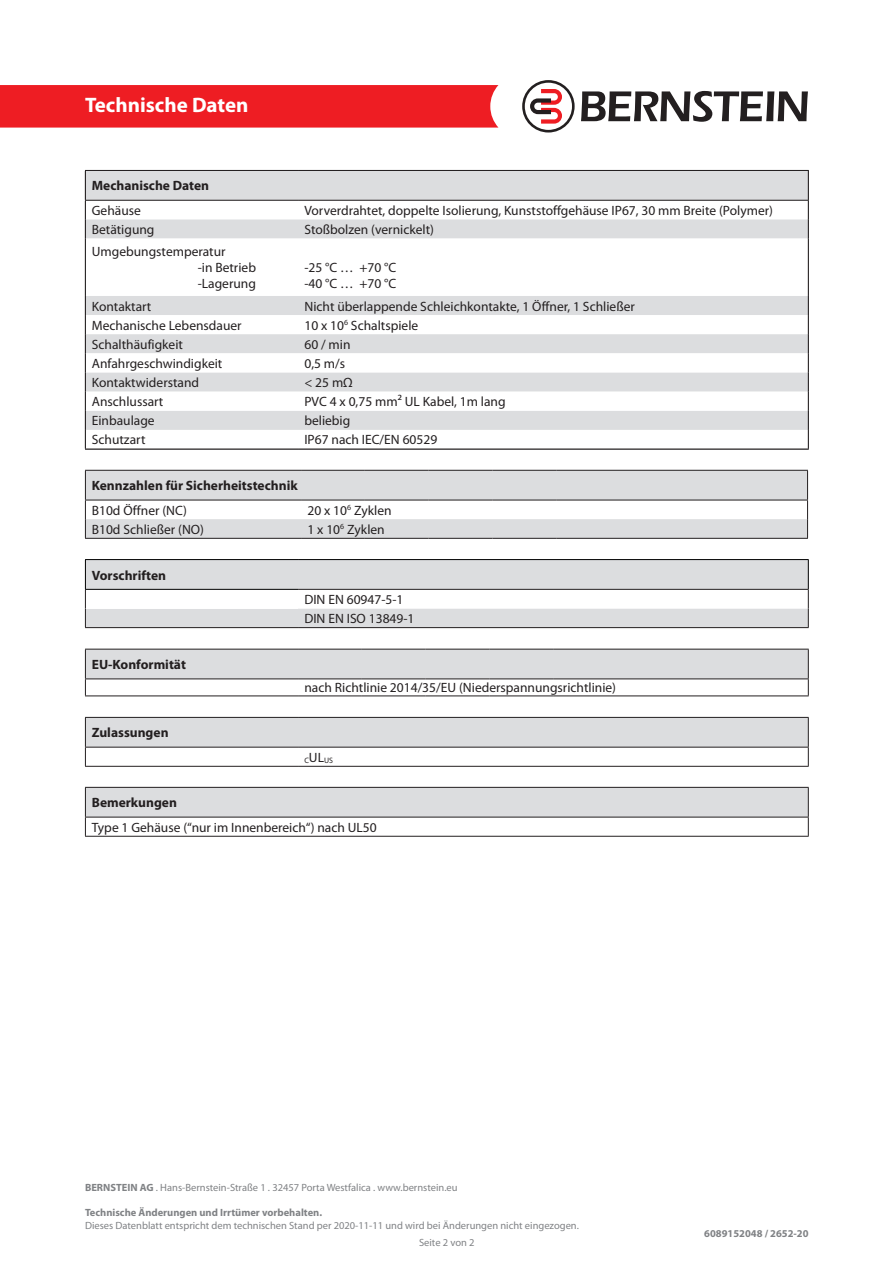
<style>
.page{position:relative;width:893px;height:1263px;background:#fff}
.page>*{position:absolute;margin:0;border:0;box-sizing:border-box;transform-origin:0 0}
.t1{font:700 21px "Myriad Pro";color:#fff}
.t2{font:13.5px "Myriad Pro";color:#231f20}
.t3{font:700 13.5px "Myriad Pro";color:#231f20}
.t4{font:10.5px "Myriad Pro";color:#808285}
.t5{font:700 10.5px "Myriad Pro";color:#808285}
.t6{font:7.8px "Myriad Pro";color:#231f20}
.s1{font-weight:700}
</style>
<div class="page">
<div style="left:0;top:85px;width:498px;height:43px;background:#ee1d23"></div>
<svg style="left:581px;top:91px;width:227px;height:31px"></svg>
<svg style="left:522px;top:80px;width:53px;height:53px"></svg>
<div style="left:86px;top:171px;width:722px;height:29px;background:#dcdddf"></div>
<svg style="left:86px;top:201px;width:722px;height:248px"></svg>
<svg style="left:85px;top:171px;width:1px;height:67px"></svg>
<svg style="left:808px;top:171px;width:1px;height:67px"></svg>
<hr style="left:85px;top:238px;width:1px;height:58px;background:#231f20">
<hr style="left:808px;top:238px;width:1px;height:58px;background:#231f20">
<svg style="left:85px;top:296px;width:1px;height:153px"></svg>
<svg style="left:808px;top:296px;width:1px;height:153px"></svg>
<hr style="left:85px;top:449px;width:213px;height:1px;background:#231f20">
<hr style="left:298px;top:449px;width:511px;height:1px;background:#231f20">
<hr style="left:85px;top:170px;width:213px;height:1px;background:#231f20">
<hr style="left:298px;top:170px;width:511px;height:1px;background:#231f20">
<hr style="left:85px;top:200px;width:213px;height:1px;background:#231f20">
<hr style="left:298px;top:200px;width:511px;height:1px;background:#231f20">
<hr style="left:85px;top:717px;width:213px;height:1px;background:#231f20">
<hr style="left:298px;top:717px;width:511px;height:1px;background:#231f20">
<svg style="left:85px;top:718px;width:724px;height:48px"></svg>
<hr style="left:85px;top:766px;width:213px;height:1px;background:#231f20">
<hr style="left:298px;top:766px;width:511px;height:1px;background:#231f20">
<div style="left:85px;top:787px;width:723px;height:30px;background:#dcdddf"></div>
<hr style="left:85px;top:817px;width:724px;height:1px;background:#231f20">
<hr style="left:85px;top:787px;width:724px;height:1px;background:#231f20">
<svg style="left:85px;top:788px;width:1px;height:48px"></svg>
<svg style="left:808px;top:788px;width:1px;height:48px"></svg>
<hr style="left:85px;top:836px;width:724px;height:1px;background:#231f20">
<hr style="left:85px;top:559px;width:213px;height:1px;background:#000">
<hr style="left:298px;top:559px;width:511px;height:1px;background:#000">
<hr style="left:85px;top:627px;width:213px;height:1px;background:#231f20">
<hr style="left:298px;top:627px;width:511px;height:1px;background:#231f20">
<svg style="left:85px;top:560px;width:724px;height:67px"></svg>
<svg style="left:85px;top:650px;width:724px;height:45px"></svg>
<hr style="left:85px;top:649px;width:213px;height:1px;background:#231f20">
<hr style="left:298px;top:649px;width:64px;height:1px;background:#231f20">
<hr style="left:362px;top:649px;width:64px;height:1px;background:#231f20">
<hr style="left:426px;top:649px;width:63px;height:1px;background:#231f20">
<hr style="left:489px;top:649px;width:64px;height:1px;background:#231f20">
<hr style="left:553px;top:649px;width:256px;height:1px;background:#231f20">
<hr style="left:85px;top:678px;width:213px;height:1px;background:#231f20">
<hr style="left:298px;top:678px;width:64px;height:1px;background:#231f20">
<hr style="left:362px;top:678px;width:64px;height:1px;background:#231f20">
<hr style="left:426px;top:678px;width:63px;height:1px;background:#231f20">
<hr style="left:489px;top:678px;width:64px;height:1px;background:#231f20">
<hr style="left:553px;top:678px;width:256px;height:1px;background:#231f20">
<hr style="left:85px;top:695px;width:213px;height:1px;background:#231f20">
<hr style="left:298px;top:695px;width:64px;height:1px;background:#231f20">
<hr style="left:362px;top:695px;width:64px;height:1px;background:#231f20">
<hr style="left:426px;top:695px;width:63px;height:1px;background:#231f20">
<hr style="left:489px;top:695px;width:64px;height:1px;background:#231f20">
<hr style="left:553px;top:695px;width:256px;height:1px;background:#231f20">
<svg style="left:86px;top:471px;width:721px;height:67px;fill:#dcdddf"></svg>
<hr style="left:85px;top:500px;width:216px;height:1px;background:#231f20">
<hr style="left:301px;top:500px;width:64px;height:1px;background:#231f20">
<hr style="left:365px;top:500px;width:64px;height:1px;background:#231f20">
<hr style="left:429px;top:500px;width:63px;height:1px;background:#231f20">
<hr style="left:492px;top:500px;width:64px;height:1px;background:#231f20">
<hr style="left:556px;top:500px;width:252px;height:1px;background:#231f20">
<hr style="left:85px;top:538px;width:216px;height:1px;background:#231f20">
<hr style="left:301px;top:538px;width:64px;height:1px;background:#231f20">
<hr style="left:365px;top:538px;width:64px;height:1px;background:#231f20">
<hr style="left:429px;top:538px;width:63px;height:1px;background:#231f20">
<hr style="left:492px;top:538px;width:64px;height:1px;background:#231f20">
<hr style="left:556px;top:538px;width:252px;height:1px;background:#231f20">
<svg style="left:85px;top:471px;width:1px;height:67px"></svg>
<svg style="left:807px;top:471px;width:1px;height:67px"></svg>
<hr style="left:85px;top:470px;width:216px;height:1px;background:#231f20">
<hr style="left:301px;top:470px;width:64px;height:1px;background:#231f20">
<hr style="left:365px;top:470px;width:64px;height:1px;background:#231f20">
<hr style="left:429px;top:470px;width:63px;height:1px;background:#231f20">
<hr style="left:492px;top:470px;width:64px;height:1px;background:#231f20">
<hr style="left:556px;top:470px;width:252px;height:1px;background:#231f20">
<h1 class="t1" style="left:85px;top:91px;width:165px">Technische Daten</h1>
<p class="t3" style="left:92px;top:177px;width:119px">Mechanische Daten</p>
<p class="t2" style="left:92px;top:202px;width:51px">Gehäuse</p>
<p class="t2" style="left:304px;top:202px;width:470px">Vorverdrahtet, doppelte Isolierung, Kunststoffgehäuse IP67, 30 mm Breite (Polymer)</p>
<p class="t2" style="left:92px;top:221px;width:64px">Betätigung</p>
<p class="t2" style="left:304px;top:221px;width:131px">Stoßbolzen (vernickelt)</p>
<p class="t2" style="left:92px;top:243px;width:135px">Umgebungstemperatur</p>
<p class="t2" style="left:198px;top:259px;width:60px">-in Betrieb</p>
<p class="t2" style="left:198px;top:276px;width:60px">-Lagerung</p>
<p class="t2" style="left:304px;top:259px;width:93px">-25 °C … +70 °C</p>
<p class="t2" style="left:304px;top:276px;width:93px">-40 °C … +70 °C</p>
<p class="t2" style="left:92px;top:298px;width:61px">Kontaktart</p>
<p class="t2" style="left:304px;top:298px;width:332px">Nicht überlappende Schleichkontakte, 1 Öffner, 1 Schließer</p>
<p class="t2" style="left:92px;top:317px;width:151px">Mechanische Lebensdauer</p>
<p class="t2" style="left:304px;top:317px;width:115px">10 x 10<sup>6</sup> Schaltspiele</p>
<p class="t2" style="left:92px;top:336px;width:93px">Schalthäufigkeit</p>
<p class="t2" style="left:304px;top:336px;width:48px">60 / min</p>
<p class="t2" style="left:92px;top:355px;width:132px">Anfahrgeschwindigkeit</p>
<p class="t2" style="left:304px;top:355px;width:42px">0,5 m/s</p>
<p class="t2" style="left:92px;top:374px;width:109px">Kontaktwiderstand</p>
<p class="t2" style="left:304px;top:374px;width:50px">&lt; 25 mΩ</p>
<p class="t2" style="left:92px;top:393px;width:73px">Anschlussart</p>
<p class="t2" style="left:304px;top:393px;width:203px">PVC 4 x 0,75 mm² UL Kabel, 1m lang</p>
<p class="t2" style="left:92px;top:412px;width:64px">Einbaulage</p>
<p class="t2" style="left:304px;top:412px;width:47px">beliebig</p>
<p class="t2" style="left:92px;top:431px;width:55px">Schutzart</p>
<p class="t2" style="left:304px;top:431px;width:134px">IP67 nach IEC/EN 60529</p>
<p class="t2" style="left:304px;top:298px;width:222px">Sprungschaltglied, 1 Öffner, 1 Schließer</p>
<p class="t3" style="left:92px;top:477px;width:207px">Kennzahlen für Sicherheitstechnik</p>
<p class="t2" style="left:92px;top:502px;width:97px">B10d Öffner (NC)</p>
<p class="t2" style="left:307px;top:502px;width:86px">20 x 10<sup>6</sup> Zyklen</p>
<p class="t2" style="left:92px;top:521px;width:114px">B10d Schließer (NO)</p>
<p class="t2" style="left:307px;top:521px;width:79px">1 x 10<sup>6</sup> Zyklen</p>
<p class="t3" style="left:92px;top:566px;width:76px">Vorschriften</p>
<p class="t3" style="left:92px;top:656px;width:96px">EU-Konformität</p>
<p class="t3" style="left:92px;top:724px;width:78px">Zulassungen</p>
<p class="t2" style="left:304px;top:591px;width:101px">DIN EN 60947-5-1</p>
<p class="t2" style="left:304px;top:610px;width:112px">DIN EN ISO 13849-1</p>
<p class="t2" style="left:304px;top:680px;width:313px">nach Richtlinie 2014/35/EU (Niederspannungsrichtlinie)</p>
<p class="t6" style="left:304px;top:756px;width:30px">C<sup>UL</sup>US</p>
<p class="t3" style="left:92px;top:794px;width:87px">Bemerkungen</p>
<p class="t2" style="left:92px;top:819px;width:286px">Type 1 Gehäuse (“nur im Innenbereich“) nach UL50</p>
<p class="t4" style="left:85px;top:1181px;width:374px"><span class="s1">BERNSTEIN AG</span> . Hans-Bernstein-Straße 1 . 32457 Porta Westfalica . www.bernstein.eu</p>
<p class="t5" style="left:85px;top:1206px;width:239px">Technische Änderungen und Irrtümer vorbehalten.</p>
<p class="t4" style="left:85px;top:1219px;width:495px">Dieses Datenblatt entspricht dem technischen Stand per 2020-11-11 und wird bei Änderungen nicht eingezogen.</p>
<p class="t4" style="left:419px;top:1236px;width:57px">Seite 2 von 2</p>
<p class="t5" style="left:704px;top:1227px;width:106px">6089152048 / 2652-20</p>
</div>
